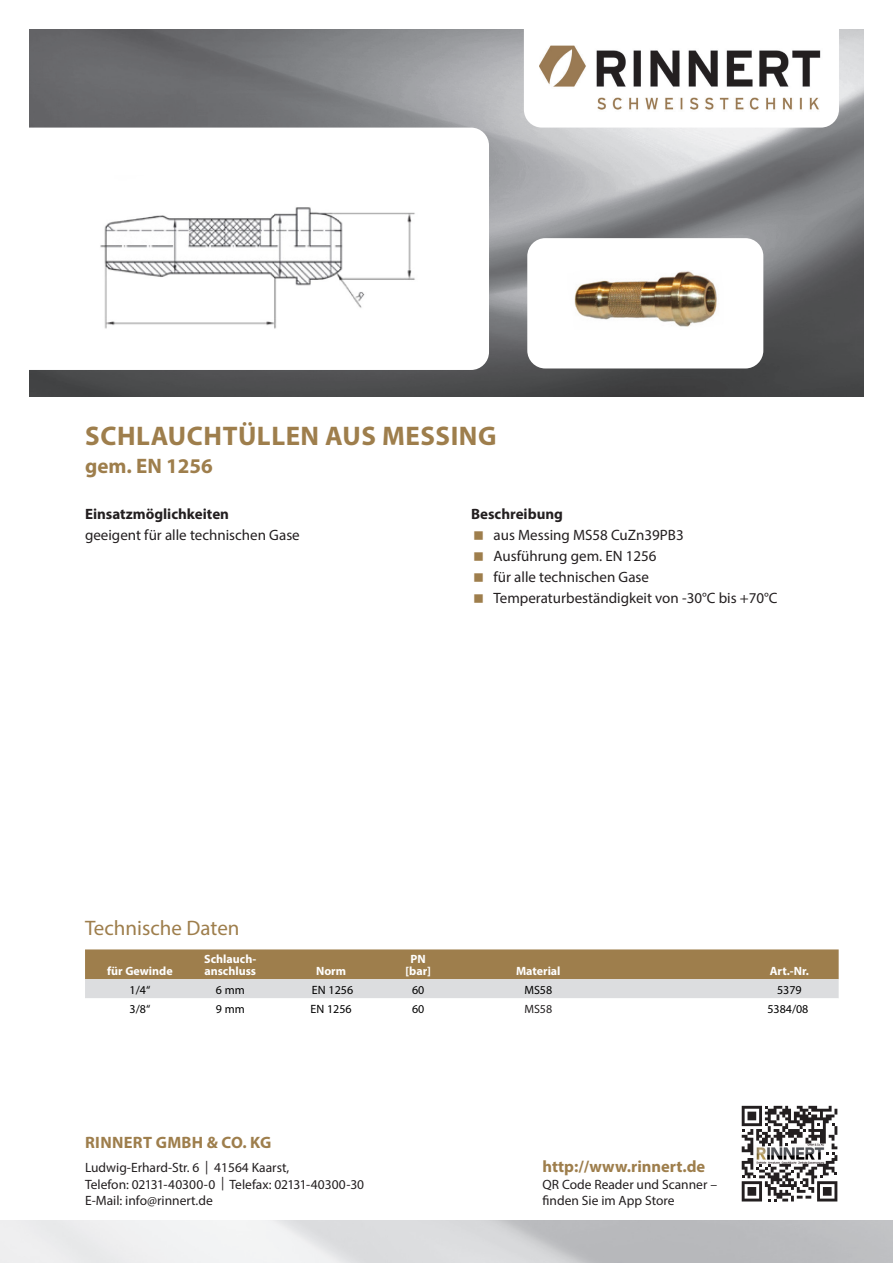
<style>
.page{position:relative;width:893px;height:1263px;background:#fff}
.page>*{position:absolute;margin:0;border:0;box-sizing:border-box;transform-origin:0 0}
.Subline{font:700 27px "Myriad Pro";letter-spacing:.02em;color:#9e7e4c}
.Subline-2{font:21px "Myriad Pro";color:#9e7e4c}
.Subline-3{font:700 21px "Myriad Pro";color:#9e7e4c}
.Fliess{font:700 16.5px "Myriad Pro";color:#9e7e4c}
.Fliess-2{font:700 16.5px "Myriad Pro";letter-spacing:.02em;color:#9e7e4c}
.Fliess-3{font:15px "Myriad Pro";color:#231f20}
.Fliess-4{font:700 15px "Myriad Pro";color:#231f20}
.Fliess-5{font:13.5px/16.2px "Myriad Pro";color:#231f20}
.t1{font:700 12px "Myriad Pro";color:#fff}
.t2{font:12px "Myriad Pro";color:#000}
.t3{font:12px "Myriad Pro";color:#231f20}
</style>
<div class="page">
<img style="left:30px;top:30px;width:833px;height:366px">
<div style="left:22px;top:1067px;width:395px;height:196px;background:#fff;opacity:.75"></div>
<svg style="left:741px;top:1105px;width:97px;height:97px"></svg>
<svg style="left:742px;top:1106px;width:95px;height:95px"></svg>
<div style="left:524px;top:0;width:315px;height:128px;background:#fff;border-radius:18px"></div>
<img style="left:539px;top:45px;width:282px;height:65px">
<div style="left:85px;top:949px;width:754px;height:119px;background:#fff"></div>
<svg style="left:85px;top:949px;width:754px;height:49px;background:#b7a486"></svg>
<div style="left:7px;top:128px;width:482px;height:242px;background:#fff;border-radius:18px"></div>
<img style="left:100px;top:207px;width:315px;height:122px">
<div style="left:527px;top:238px;width:236px;height:130px;background:#fff;border-radius:18px"></div>
<img style="left:574px;top:271px;width:143px;height:56px">
<p class="Subline" style="left:85px;top:418px;width:413px">SCHLAUCHTÜLLEN AUS MESSING</p>
<p class="Subline-3" style="left:85px;top:452px;width:129px">gem. EN 1256</p>
<p class="Fliess-4" style="left:85px;top:504px;width:146px">Einsatzmöglichkeiten</p>
<p class="Fliess-3" style="left:85px;top:526px;width:216px">geeigent für alle technischen Gase</p>
<p class="Fliess-4" style="left:471px;top:504px;width:94px">Beschreibung</p>
<p class="Fliess-3" style="left:493px;top:526px;width:192px">aus Messing MS58 CuZn39PB3</p>
<p class="Fliess-3" style="left:493px;top:547px;width:165px">Ausführung gem. EN 1256</p>
<p class="Fliess-3" style="left:493px;top:568px;width:157px">für alle technischen Gase</p>
<p class="Fliess-3" style="left:493px;top:589px;width:286px">Temperaturbeständigkeit von -30°C bis +70°C</p>
<p class="Subline-2" style="left:85px;top:915px;width:156px">Technische Daten</p>
<p class="t1" style="left:107px;top:963px;width:67px">für Gewinde</p>
<p class="t1" style="left:204px;top:951px;width:53px">Schlauch-</p>
<p class="t1" style="left:204px;top:963px;width:53px">anschluss</p>
<p class="t1" style="left:316px;top:963px;width:32px">Norm</p>
<p class="t1" style="left:411px;top:951px;width:17px">PN</p>
<p class="t1" style="left:405px;top:963px;width:27px">[bar]</p>
<p class="t1" style="left:516px;top:963px;width:46px">Material</p>
<p class="t1" style="left:770px;top:963px;width:41px">Art.-Nr.</p>
<p class="t2" style="left:130px;top:983px;width:22px">1/4“</p>
<p class="t2" style="left:216px;top:983px;width:30px">6 mm</p>
<p class="t2" style="left:312px;top:983px;width:43px">EN 1256</p>
<p class="t2" style="left:412px;top:983px;width:14px">60</p>
<p class="t2" style="left:524px;top:983px;width:29px">MS58</p>
<p class="t2" style="left:777px;top:983px;width:26px">5379</p>
<p class="t2" style="left:130px;top:1002px;width:22px">3/8“</p>
<p class="t2" style="left:216px;top:1002px;width:30px">9 mm</p>
<p class="t2" style="left:311px;top:1002px;width:43px">EN 1256</p>
<p class="t2" style="left:412px;top:1002px;width:14px">60</p>
<p class="t3" style="left:524px;top:1002px;width:29px">MS58</p>
<p class="t2" style="left:767px;top:1001px;width:43px">5384/08</p>
<p class="Fliess-2" style="left:85px;top:1131px;width:188px">RINNERT GMBH &amp; CO. KG</p>
<p class="Fliess-5" style="left:85px;top:1159px;width:206px">Ludwig-Erhard-Str. 6 | 41564 Kaarst,</p>
<p class="Fliess-5" style="left:85px;top:1176px;width:281px">Telefon: 02131-40300-0 | Telefax: 02131-40300-30</p>
<p class="Fliess-5" style="left:85px;top:1192px;width:129px">E-Mail: info@rinnert.de</p>
<p class="Fliess" style="left:543px;top:1156px;width:164px">http://www.rinnert.de</p>
<p class="Fliess-5" style="left:543px;top:1176px;width:176px">QR Code Reader und Scanner – finden Sie im App Store</p>
</div>
